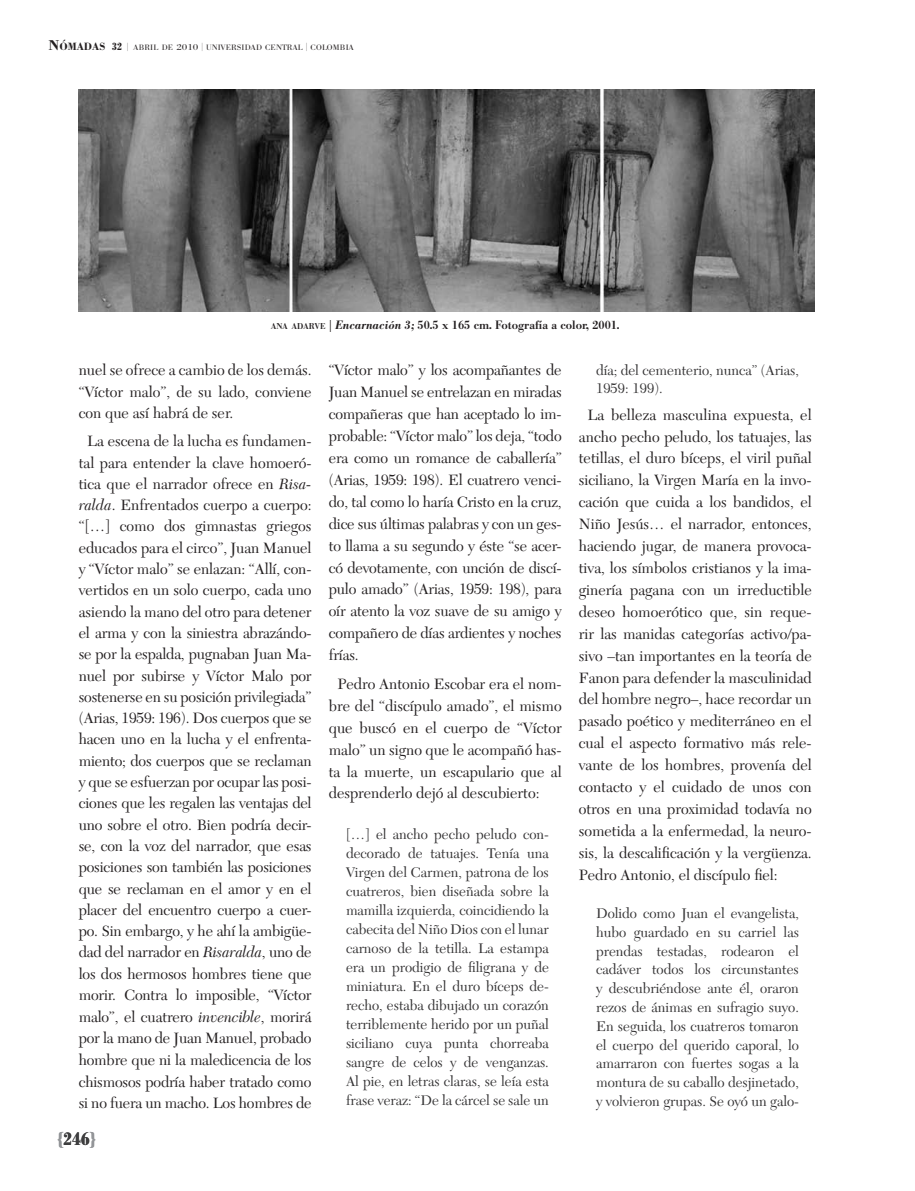
<style>
.page{position:relative;width:915px;height:1191px;background:#fff}
.page>*{position:absolute;margin:0;border:0;box-sizing:border-box;transform-origin:0 0}
.t1{font:700 condensed 18px "Bodoni BE";color:#3e3e3f}
.t2{font:15.6px/21.9px "New Caledonia";letter-spacing:-.01em;color:#231f20;text-align:justify}
.t3{font:14.55px/18.9px "New Caledonia";color:#333233;text-align:justify}
.t4{font:500 12px "Bodoni BE";color:#231f20}
.t5{font:300 7.8px "Bodoni BE";letter-spacing:.02em;color:#231f20;scale:1.09 1}
.s1{font-family:"Bodoni";font-weight:700;font-size:14.7px}
.s2{font-family:"Bodoni";font-weight:700;font-size:10.95px}
.s3{font-weight:700;font-stretch:condensed;font-size:10.5px}
.s4{font-size:8.25px}
.s5{font-size:8.55px}
.s6{font-size:8.4px}
.s7{font-style:italic}
.s8{color:#939598}
</style>
<div class="page">
<img style="left:79px;top:89px;width:735px;height:223px">
<p class="t5" style="left:48px;top:43px;width:282px"><span class="s1">N</span><span class="s2">ÓMADAS</span> <span class="s3">32</span> <span class="s4">|</span> ABRIL DE <span class="s5">2010</span> <span class="s4">|</span> UNIVERSIDAD CENTRAL <span class="s4">|</span> COLOMBIA</p>
<p class="t4" style="left:271px;top:317px;width:350px"><span class="s6">ANA ADARVE</span> | <span class="s7">Encarnación 3;</span> 50.5 x 165 cm. Fotografía a color, 2001.</p>
<p class="t2" style="left:79px;top:360px;width:234px;line-height:21.3px">nuel se ofrece a cambio de los demás. “Víctor malo”, de su lado, conviene con que así habrá de ser.</p>
<p class="t2" style="left:79px;top:431px;width:234px;line-height:21.3px;text-align:center">La escena de la lucha es fundamen&shy;tal para entender la clave homoeró&shy;tica que el narrador ofrece en <span class="s7">Risa&shy;ralda</span>. Enfrentados cuerpo a cuerpo: “[…] como dos gimnastas griegos educados para el circo”, Juan Manuel y “Víctor malo” se enlazan: “Allí, con&shy;vertidos en un solo cuerpo, cada uno asiendo la mano del otro para detener el arma y con la siniestra abrazándo&shy;se por la espalda, pugnaban Juan Ma&shy;nuel por subirse y Víctor Malo por sostenerse en su posición privilegiada” (Arias, 1959: 196). Dos cuerpos que se hacen uno en la lucha y el enfrenta&shy;miento; dos cuerpos que se reclaman y que se esfuerzan por ocupar las posi&shy;ciones que les regalen las ventajas del uno sobre el otro. Bien podría decir&shy;se, con la voz del narrador, que esas posiciones son también las posiciones que se reclaman en el amor y en el placer del encuentro cuerpo a cuer&shy;po. Sin embargo, y he ahí la ambigüe&shy;dad del narrador en <span class="s7">Risaralda</span>, uno de los dos hermosos hombres tiene que morir. Contra lo imposible, “Víctor malo”, el cuatrero <span class="s7">invencible</span>, morirá por la mano de Juan Manuel, probado hombre que ni la maledicencia de los chismosos podría haber tratado como si no fuera un macho. Los hombres de</p>
<p class="t2" style="left:328px;top:359px;width:234px">“Víctor malo” y los acompañantes de Juan Manuel se entrelazan en miradas compañeras que han aceptado lo im&shy;probable: “Víctor malo” los deja, “todo era como un romance de caballería” (Arias, 1959: 198). El cuatrero venci&shy;do, tal como lo haría Cristo en la cruz, dice sus últimas palabras y con un ges&shy;to llama a su segundo y éste “se acer&shy;có devotamente, con unción de discí&shy;pulo amado” (Arias, 1959: 198), para oír atento la voz suave de su amigo y compañero de días ardientes y noches frías.</p>
<p class="t2" style="left:328px;top:673px;width:234px;text-indent:9px">Pedro Antonio Escobar era el nom&shy;bre del “discípulo amado”, el mismo que buscó en el cuerpo de “Víctor malo” un signo que le acompañó has&shy;ta la muerte, un escapulario que al desprenderlo dejó al descubierto:</p>
<p class="t3" style="left:346px;top:825px;width:204px">[…] el ancho pecho peludo con&shy;decorado de tatuajes. Tenía una Virgen del Carmen, patrona de los cuatreros, bien diseñada sobre la mamilla izquierda, coincidiendo la cabecita del Niño Dios con el lunar carnoso de la tetilla. La estampa era un prodigio de filigrana y de miniatura. En el duro bíceps de&shy;recho, estaba dibujado un corazón terriblemente herido por un puñal siciliano cuya punta chorreaba sangre de celos y de venganzas.<br>Al pie, en letras claras, se leía esta frase veraz: “De la cárcel se sale un</p>
<p class="t3" style="left:596px;top:361px;width:204px">día; del cementerio, nunca” (Arias,<br>1959: 199).</p>
<p class="t2" style="left:578px;top:404px;width:234px;text-indent:9px">La belleza masculina expuesta, el ancho pecho peludo, los tatuajes, las tetillas, el duro bíceps, el viril puñal siciliano, la Virgen María en la invo&shy;cación que cuida a los bandidos, el Niño Jesús… el narrador, entonces, haciendo jugar, de manera provoca&shy;tiva, los símbolos cristianos y la ima&shy;ginería pagana con un irreductible deseo homoerótico que, sin reque&shy;rir las manidas categorías activo/pa&shy;sivo –tan importantes en la teoría de Fanon para defender la masculinidad del hombre negro–, hace recordar un pasado poético y mediterráneo en el cual el aspecto formativo más rele&shy;vante de los hombres, provenía del contacto y el cuidado de unos con otros en una proximidad todavía no sometida a la enfermedad, la neuro&shy;sis, la descalificación y la vergüenza.<br>Pedro Antonio, el discípulo fiel:</p>
<p class="t3" style="left:596px;top:904px;width:204px">Dolido como Juan el evangelista, hubo guardado en su carriel las prendas testadas, rodearon el cadáver todos los circunstantes y descubriéndose ante él, oraron rezos de ánimas en sufragio suyo.<br>En seguida, los cuatreros tomaron el cuerpo del querido caporal, lo amarraron con fuertes sogas a la montura de su caballo desjinetado, y volvieron grupas. Se oyó un galo-</p>
<p class="t1" style="left:57px;top:1128px;width:40px"><span class="s8">{</span>246<span class="s8">}</span></p>
</div>
